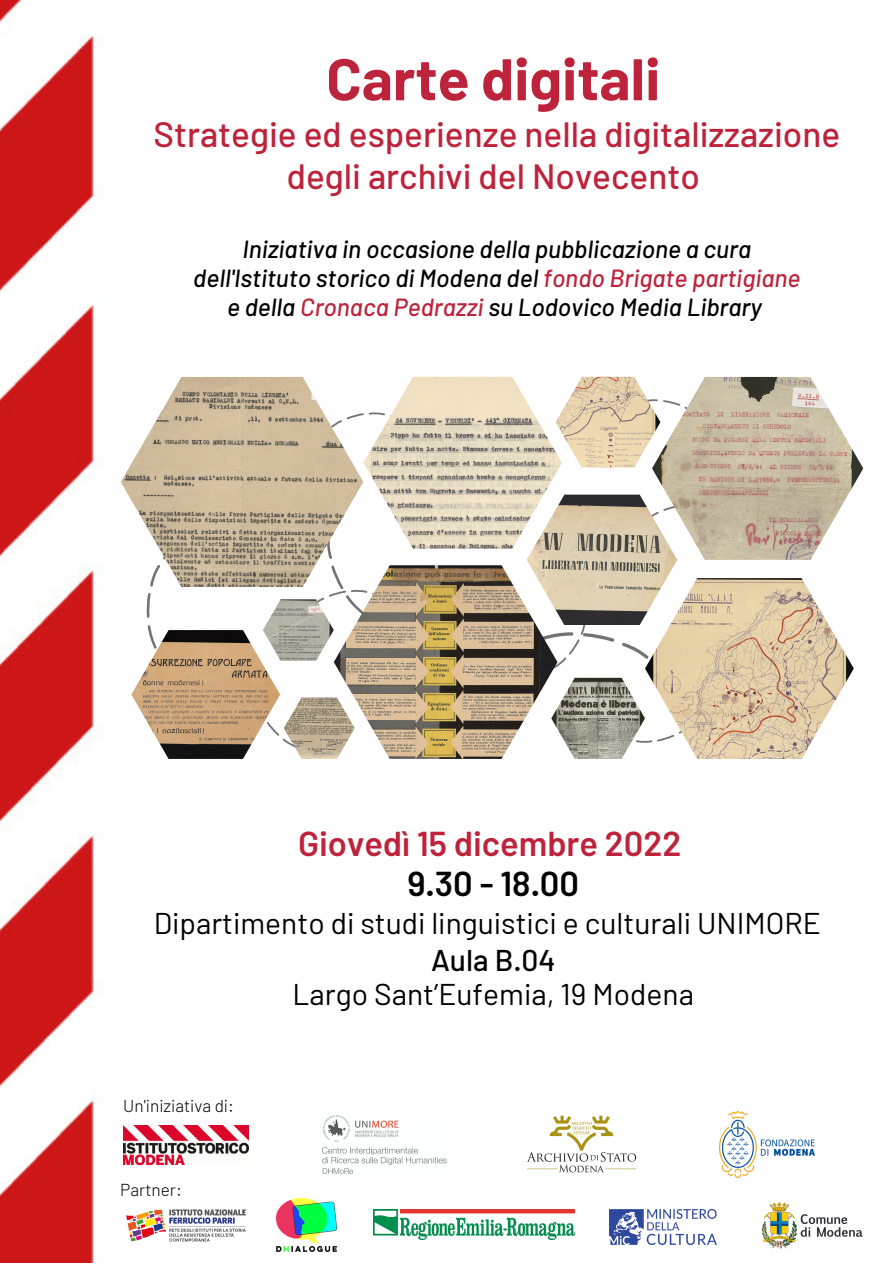
<style>
.page{position:relative;width:893px;height:1264px;background:#fff}
.page>*{position:absolute;margin:0;border:0;box-sizing:border-box;transform-origin:0 0}
.t1{font:700 58.65px "Barlow";color:#be233c}
.t2{font:500 35.1px/41.5px "Barlow";color:#be233c;text-align:center}
.t3{font:600 34.5px "Barlow";color:#be233c}
.t4{font:600 34.5px "Barlow";color:#000}
.t5{font:30px "Barlow";color:#000}
.t6{font:500 30px "Barlow";color:#000}
.t7{font:italic 500 24.75px/29.2px "Barlow";color:#000;text-align:center}
.t8{font:300 17.25px "Barlow";color:#000}
.s1{color:#be233c}
</style>
<div class="page">
<img style="left:0;top:0;width:864px;height:1262px">
<img style="left:719px;top:1111px;width:95px;height:66px">
<img style="left:322px;top:1115px;width:124px;height:58px">
<img style="left:276px;top:1198px;width:60px;height:53px">
<img style="left:373px;top:1209px;width:201px;height:30px">
<img style="left:609px;top:1209px;width:107px;height:35px">
<img style="left:762px;top:1202px;width:100px;height:46px">
<img style="left:123px;top:1207px;width:125px;height:36px">
<img style="left:123px;top:1125px;width:125px;height:39px">
<img style="left:521px;top:1111px;width:120px;height:65px">
<svg style="left:280px;top:681px;width:42px;height:77px"></svg>
<svg style="left:138px;top:587px;width:45px;height:43px"></svg>
<svg style="left:291px;top:548px;width:103px;height:51px"></svg>
<svg style="left:557px;top:625px;width:88px;height:52px"></svg>
<img style="left:121px;top:377px;width:242px;height:210px">
<img style="left:131px;top:630px;width:149px;height:129px">
<img style="left:334px;top:565px;width:223px;height:194px">
<img style="left:363px;top:377px;width:198px;height:171px">
<img style="left:645px;top:578px;width:208px;height:181px">
<img style="left:526px;top:494px;width:151px;height:131px">
<img style="left:652px;top:377px;width:211px;height:183px">
<img style="left:551px;top:677px;width:94px;height:82px">
<img style="left:555px;top:377px;width:105px;height:90px">
<img style="left:263px;top:599px;width:71px;height:61px">
<img style="left:284px;top:697px;width:70px;height:62px">
<h1 class="t1" style="left:326px;top:42px;width:335px">Carte digitali</h1>
<h2 class="t2" style="left:153px;top:112px;width:688px">Strategie ed esperienze nella digitalizzazione degli archivi del Novecento</h2>
<p class="t7" style="left:193px;top:233px;width:608px">Iniziativa in occasione della pubblicazione a cura dell'Istituto storico di Modena del <span class="s1">fondo Brigate partigiane </span>e della <span class="s1">Cronaca Pedrazzi</span> su Lodovico Media Library</p>
<h3 class="t3" style="left:298px;top:822px;width:385px">Giovedì 15 dicembre 2022</h3>
<h3 class="t4" style="left:407px;top:861px;width:173px">9.30 - 18.00</h3>
<p class="t5" style="left:154px;top:904px;width:668px">Dipartimento di studi linguistici e culturali UNIMORE</p>
<p class="t6" style="left:431px;top:941px;width:126px">Aula B.04</p>
<p class="t5" style="left:292px;top:974px;width:403px">Largo Sant’Eufemia, 19 Modena</p>
<p class="t8" style="left:123px;top:1094px;width:112px">Un'iniziativa di:</p>
<p class="t8" style="left:120px;top:1178px;width:63px">Partner:</p>
</div>
